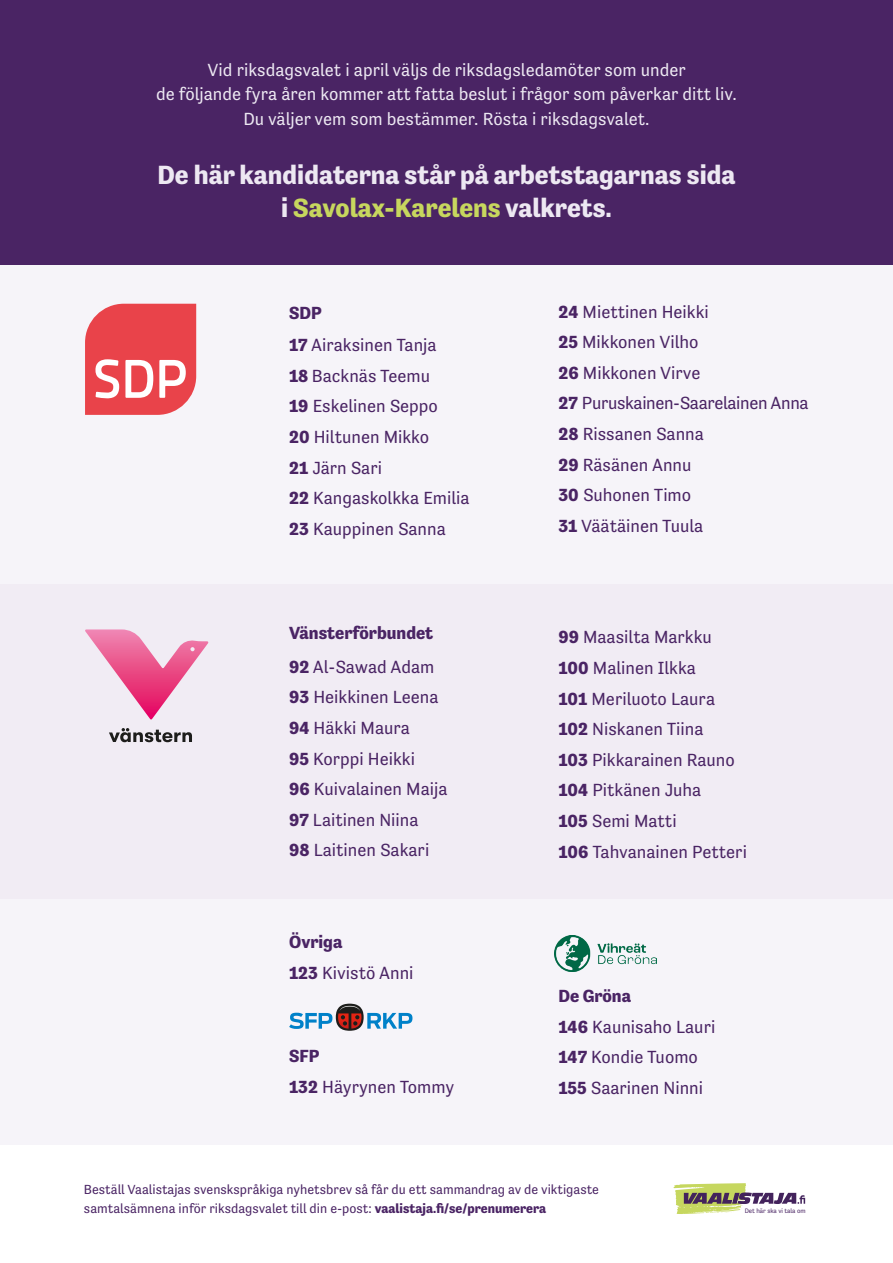
<style>
.page{position:relative;width:893px;height:1263px;background:#fff}
.page>*{position:absolute;margin:0;border:0;box-sizing:border-box;transform-origin:0 0}
.t1{font:700 27px "Tenso";color:#ede8f2}
.t2{font:700 27px "Tenso";color:#c7d75e}
.Nimilista{font:18px/30.6px "Tenso Regular 4";color:#4a2464}
.t3{font:18px/24.6px "Tenso Regular 4";color:#ede8f2;text-align:center}
.Nimilista-2{font:700 18px "Tenso";color:#4a2464}
.Nimilista-3{font:18px "Tenso Regular 4";letter-spacing:-.02em;color:#4a2464}
.t4{font:13.5px/19.2px "Tenso Regular 4";color:#4a2464}
.t5{font:6.6px "Tenso";color:#4a2564}
.s1{color:#ede8f2}
.s2{font-family:"Tenso";font-weight:700}
</style>
<div class="page">
<div style="left:0;top:265px;width:893px;height:879px;background:#f6f4f9"></div>
<div style="left:0;top:584px;width:893px;height:314px;background:#f1ecf4"></div>
<svg style="left:85px;top:304px;width:111px;height:111px"></svg>
<svg style="left:109px;top:728px;width:83px;height:14px"></svg>
<svg style="left:85px;top:629px;width:123px;height:90px"></svg>
<svg style="left:673px;top:1183px;width:132px;height:31px"></svg>
<svg style="left:289px;top:1004px;width:123px;height:27px"></svg>
<div style="left:0;top:0;width:893px;height:265px;background:#4a2464"></div>
<img style="left:555px;top:935px;width:101px;height:36px">
<p class="t3" style="left:156px;top:57px;width:582px">Vid riksdagsvalet i april väljs de riksdagsledamöter som under<br>de följande fyra åren kommer att fatta beslut i frågor som påverkar ditt liv.<br>Du väljer vem som bestämmer. Rösta i riksdagsvalet.</p>
<p class="t1" style="left:157px;top:159px;width:579px">De här kandidaterna står på arbetstagarnas sida</p>
<p class="t2" style="left:281px;top:193px;width:332px"><span class="s1">i</span> Savolax-Karelens <span class="s1">valkrets.</span></p>
<p class="Nimilista-2" style="left:289px;top:303px;width:34px">SDP</p>
<p class="Nimilista" style="left:289px;top:330px;width:149px"><span class="s2">17</span> Airaksinen Tanja</p>
<p class="Nimilista" style="left:289px;top:360px;width:142px"><span class="s2">18</span> Backnäs Teemu</p>
<p class="Nimilista" style="left:289px;top:391px;width:150px"><span class="s2">19</span> Eskelinen Seppo<br><span class="s2">20</span> Hiltunen Mikko</p>
<p class="Nimilista" style="left:289px;top:452px;width:94px"><span class="s2">21</span> Järn Sari</p>
<p class="Nimilista" style="left:289px;top:483px;width:182px"><span class="s2">22</span> Kangaskolkka Emilia</p>
<p class="Nimilista" style="left:289px;top:513px;width:158px"><span class="s2">23</span> Kauppinen Sanna</p>
<p class="Nimilista-2" style="left:289px;top:623px;width:146px">Vänsterförbundet</p>
<p class="Nimilista" style="left:289px;top:651px;width:147px"><span class="s2">92</span> Al-Sawad Adam</p>
<p class="Nimilista" style="left:289px;top:682px;width:151px"><span class="s2">93</span> Heikkinen Leena</p>
<p class="Nimilista" style="left:289px;top:712px;width:122px"><span class="s2">94</span> Häkki Maura</p>
<p class="Nimilista" style="left:289px;top:743px;width:127px"><span class="s2">95</span> Korppi Heikki</p>
<p class="Nimilista" style="left:289px;top:774px;width:160px"><span class="s2">96</span> Kuivalainen Maija</p>
<p class="Nimilista" style="left:289px;top:804px;width:131px"><span class="s2">97</span> Laitinen Niina</p>
<p class="Nimilista" style="left:289px;top:835px;width:142px"><span class="s2">98</span> Laitinen Sakari</p>
<p class="Nimilista-2" style="left:289px;top:931px;width:55px">Övriga</p>
<p class="Nimilista" style="left:289px;top:957px;width:126px"><span class="s2">123</span> Kivistö Anni</p>
<p class="Nimilista-2" style="left:289px;top:1045px;width:32px">SFP</p>
<p class="Nimilista" style="left:289px;top:1071px;width:167px"><span class="s2">132</span> Häyrynen Tommy</p>
<p class="Nimilista" style="left:558px;top:296px;width:152px"><span class="s2">24</span> Miettinen Heikki</p>
<p class="Nimilista" style="left:558px;top:327px;width:142px"><span class="s2">25</span> Mikkonen Vilho</p>
<p class="Nimilista" style="left:558px;top:357px;width:143px"><span class="s2">26</span> Mikkonen Virve</p>
<p class="Nimilista-3" style="left:558px;top:393px;width:252px"><span class="s2">27</span> Puruskainen-Saarelainen Anna</p>
<p class="Nimilista" style="left:558px;top:419px;width:147px"><span class="s2">28</span> Rissanen Sanna</p>
<p class="Nimilista" style="left:558px;top:449px;width:134px"><span class="s2">29</span> Räsänen Annu</p>
<p class="Nimilista" style="left:558px;top:480px;width:134px"><span class="s2">30</span> Suhonen Timo</p>
<p class="Nimilista" style="left:558px;top:510px;width:146px"><span class="s2">31</span> Väätäinen Tuula</p>
<p class="Nimilista" style="left:558px;top:622px;width:155px"><span class="s2">99</span> Maasilta Markku</p>
<p class="Nimilista" style="left:558px;top:652px;width:139px"><span class="s2">100</span> Malinen Ilkka</p>
<p class="Nimilista" style="left:558px;top:683px;width:158px"><span class="s2">101</span> Meriluoto Laura</p>
<p class="Nimilista" style="left:558px;top:714px;width:147px"><span class="s2">102</span> Niskanen Tiina</p>
<p class="Nimilista" style="left:558px;top:744px;width:178px"><span class="s2">103</span> Pikkarainen Rauno</p>
<p class="Nimilista" style="left:558px;top:775px;width:144px"><span class="s2">104</span> Pitkänen Juha</p>
<p class="Nimilista" style="left:558px;top:805px;width:120px"><span class="s2">105</span> Semi Matti</p>
<p class="Nimilista" style="left:558px;top:836px;width:190px"><span class="s2">106</span> Tahvanainen Petteri</p>
<p class="Nimilista-2" style="left:558px;top:985px;width:74px">De Gröna</p>
<p class="Nimilista" style="left:558px;top:1011px;width:158px"><span class="s2">146</span> Kaunisaho Lauri</p>
<p class="Nimilista" style="left:558px;top:1041px;width:141px"><span class="s2">147</span> Kondie Tuomo</p>
<p class="Nimilista" style="left:558px;top:1072px;width:146px"><span class="s2">155</span> Saarinen Ninni</p>
<p class="t4" style="left:84px;top:1179px;width:517px">Beställ Vaalistajas svenskspråkiga nyhetsbrev så får du ett sammandrag av de viktigaste samtalsämnena inför riksdagsvalet till din e-post: <span class="s2">vaalistaja.fi/se/prenumerera</span></p>
<p class="t5" style="left:745px;top:1207px;width:62px">Det här ska vi tala om</p>
</div>
